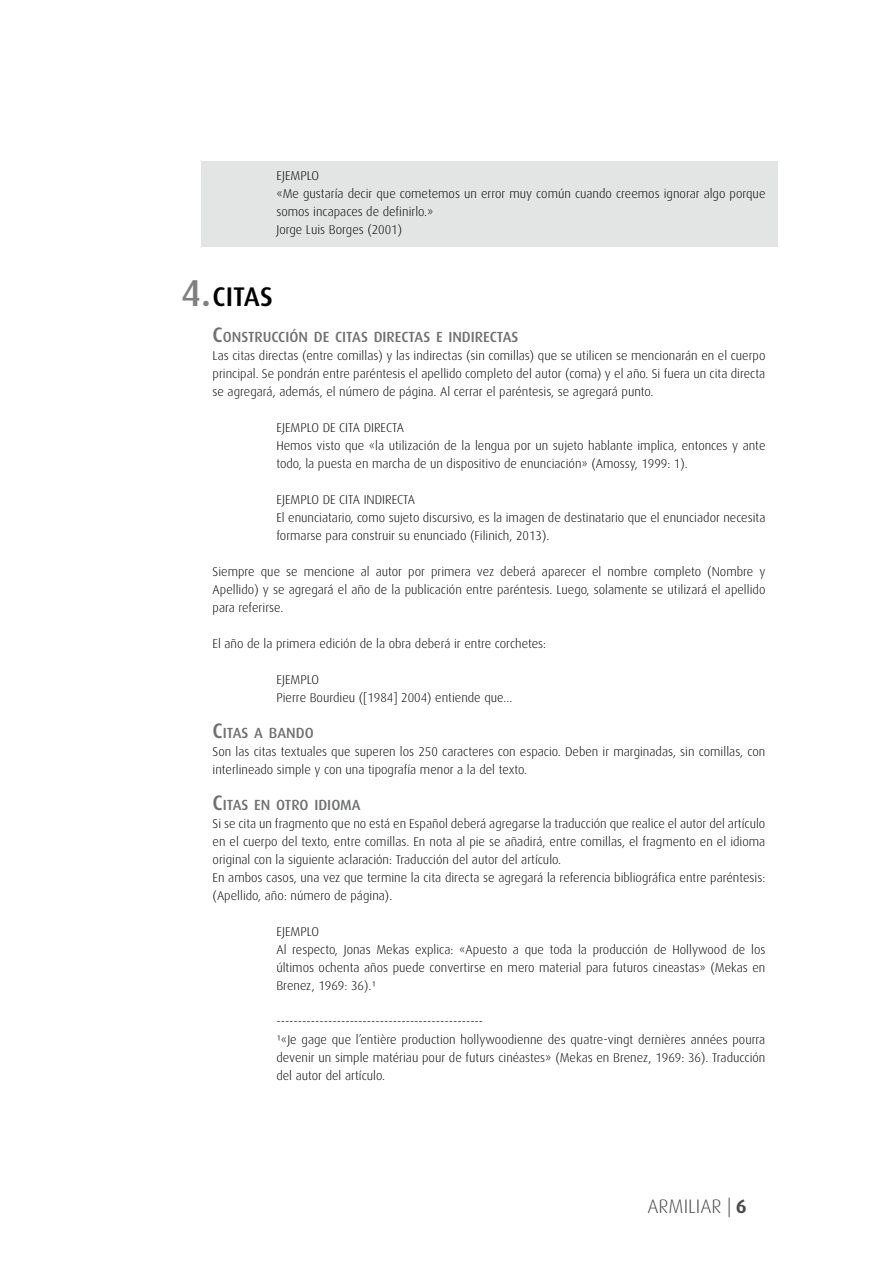
<style>
.page{position:relative;width:893px;height:1263px;background:#fff}
.page>*{position:absolute;margin:0;border:0;box-sizing:border-box;transform-origin:0 0}
.t1{font:500 37.5px "Dax";color:#808080}
.t2{font:500 27px "Dax";color:#000}
.t3{font:300 19.5px "Dax";color:#4d4d4d}
.t4{font:500 14.7px "Dax";color:#707172}
.t5{font:300 12.75px/18px "Dax";color:#000}
.s1{font-size:21px}
.s2{font-weight:700}
</style>
<div class="page">
<div style="left:201px;top:162px;width:576px;height:85px;background:#e3e4e4"></div>
<p class="t5" style="left:276px;top:167px;width:491px">EJEMPLO<br>«Me gustaría decir que cometemos un error muy común cuando creemos ignorar algo porque somos incapaces de definirlo.»<br>Jorge Luis Borges (2001)</p>
<h1 class="t1" style="left:181px;top:272px;width:32px">4.</h1>
<h2 class="t2" style="left:213px;top:282px;width:13px">Citas</h2>
<p class="t4" style="left:213px;top:329px;width:307px"><span class="s1">C</span>ONSTRUCCIÓN DE CITAS DIRECTAS E INDIRECTAS</p>
<p class="t5" style="left:213px;top:347px;width:554px;text-align:justify">Las citas directas (entre comillas) y las indirectas (sin comillas) que se utilicen se mencionarán en el cuerpo principal. Se pondrán entre paréntesis el apellido completo del autor (coma) y el año. Si fuera un cita directa se agregará, además, el número de página. Al cerrar el paréntesis, se agregará punto.</p>
<p class="t5" style="left:276px;top:419px;width:491px">EJEMPLO DE CITA DIRECTA<br>Hemos visto que «la utilización de la lengua por un sujeto hablante implica, entonces y ante todo, la puesta en marcha de un dispositivo de enunciación» (Amossy, 1999: 1).</p>
<p class="t5" style="left:276px;top:491px;width:491px">EJEMPLO DE CITA INDIRECTA<br>El enunciatario, como sujeto discursivo, es la imagen de destinatario que el enunciador necesita formarse para construir su enunciado (Filinich, 2013).</p>
<p class="t5" style="left:213px;top:563px;width:554px;text-align:justify">Siempre que se mencione al autor por primera vez deberá aparecer el nombre completo (Nombre y Apellido) y se agregará el año de la publicación entre paréntesis. Luego, solamente se utilizará el apellido para referirse.</p>
<p class="t5" style="left:213px;top:635px;width:335px">El año de la primera edición de la obra deberá ir entre corchetes:</p>
<p class="t5" style="left:276px;top:671px;width:238px">EJEMPLO<br>Pierre Bourdieu ([1984] 2004) entiende que...</p>
<p class="t4" style="left:213px;top:725px;width:103px"><span class="s1">C</span>ITAS A BANDO</p>
<p class="t5" style="left:213px;top:743px;width:554px">Son las citas textuales que superen los 250 caracteres con espacio. Deben ir marginadas, sin comillas, con interlineado simple y con una tipografía menor a la del texto.</p>
<p class="t4" style="left:213px;top:797px;width:150px"><span class="s1">C</span>ITAS EN OTRO IDIOMA</p>
<p class="t5" style="left:213px;top:815px;width:554px">Si se cita un fragmento que no está en Español deberá agregarse la traducción que realice el autor del artículo en el cuerpo del texto, entre comillas. En nota al pie se añadirá, entre comillas, el fragmento en el idioma original con la siguiente aclaración: Traducción del autor del artículo.<br>En ambos casos, una vez que termine la cita directa se agregará la referencia bibliográfica entre paréntesis: (Apellido, año: número de página).</p>
<p class="t5" style="left:276px;top:923px;width:491px">EJEMPLO<br>Al respecto, Jonas Mekas explica: «Apuesto a que toda la producción de Hollywood de los últimos ochenta años puede convertirse en mero material para futuros cineastas» (Mekas en Brenez, 1969: 36).¹</p>
<p class="t5" style="left:276px;top:1013px;width:490px">------------------------------------------------<br>¹«Je gage que l’entière production hollywoodienne des quatre-vingt dernières années pourra devenir un simple matériau pour de futurs cinéastes» (Mekas en Brenez, 1969: 36). Traducción del autor del artículo.</p>
<h3 class="t3" style="left:647px;top:1196px;width:101px">ARMILIAR | <span class="s2">6</span></h3>
</div>
